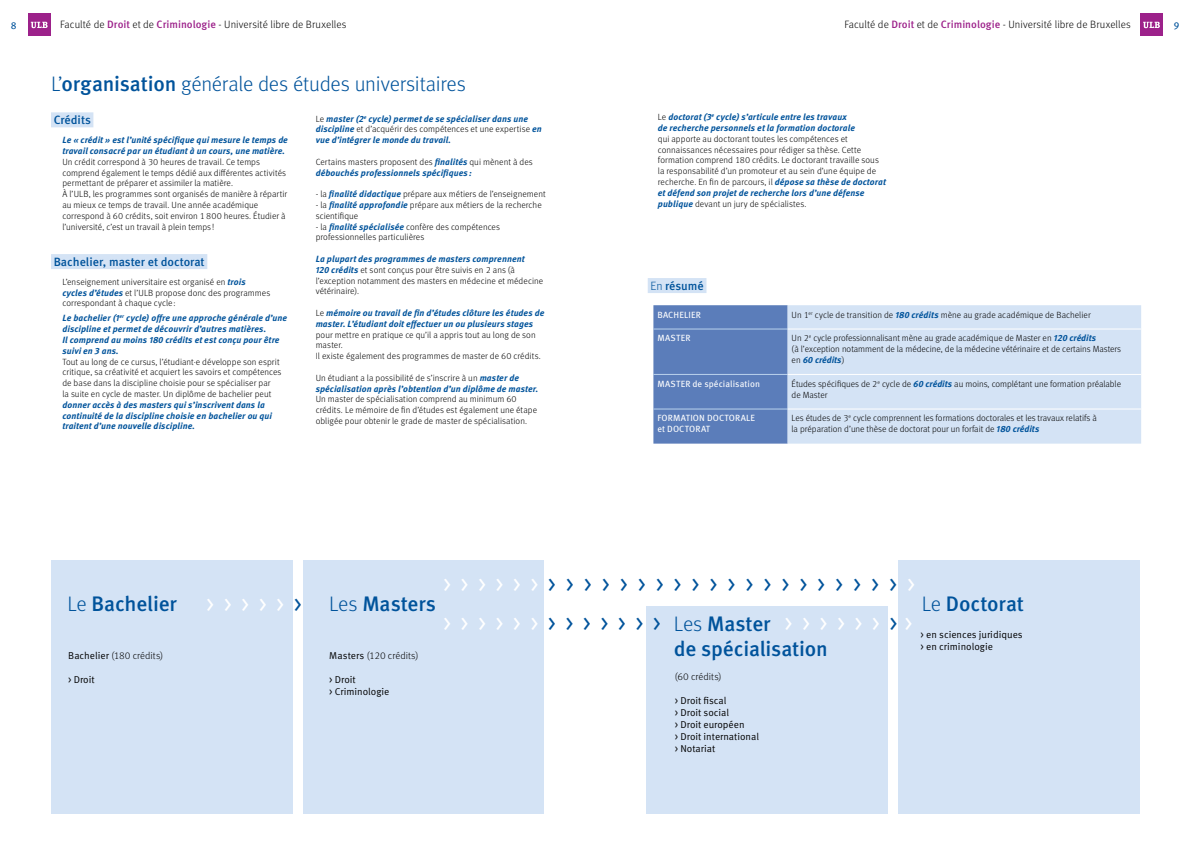
<style>
.page{position:relative;width:1191px;height:842px;background:#fff}
.page>*{position:absolute;margin:0;border:0;box-sizing:border-box;transform-origin:0 0}
.t1{font:24px/38.7px "Meta OT Norm";color:#00539b}
.t2{font:24px "Meta OT Norm";color:#fff}
.t3{font:500 21px/25.2px "Meta OT";letter-spacing:-.005em;color:#00539b}
.t4{font:300 21px "Meta OT";letter-spacing:-.01em;color:#00539b}
.t5{font:500 12px "Meta OT";color:#00539b}
.t6{font:300 10.6px "Meta OT";letter-spacing:.005em;color:#000}
.t7{font:10px/12px "Meta OT Norm";color:#000}
.t8{font:300 10px "Meta OT";letter-spacing:.005em;color:#000}
.t9{font:10px "Meta OT";color:#00539b}
.t10{font:300 9px/10.8px "Meta OT";letter-spacing:.005em;color:#000}
.t11{font:italic 700 9px/10.8px "Meta OT";letter-spacing:.01em;color:#00539b}
.t12{font:9px/10.8px "Meta OT";letter-spacing:.015em;color:#fff}
.s1{font-weight:500;color:#9c218a}
.s2{font-weight:500}
.s3{font-weight:700;font-style:italic;color:#00539b}
.s4{font-weight:300;font-style:normal;color:#000}
.s5{font-weight:300}
.s6{color:#fff}
.s7{color:#00539b}
.s8{font-family:"Meta OT Norm";font-weight:400}
</style>
<div class="page">
<div style="left:28px;top:14px;width:22px;height:22px;background:#9c218a"></div>
<svg style="left:31px;top:22px;width:17px;height:6px"></svg>
<div style="left:1140px;top:14px;width:22px;height:22px;background:#9c218a"></div>
<svg style="left:1143px;top:22px;width:16px;height:6px"></svg>
<div style="left:51px;top:560px;width:241px;height:254px;background:#d4e3f5"></div>
<div style="left:646px;top:606px;width:241px;height:208px;background:#d4e3f5"></div>
<div style="left:303px;top:560px;width:241px;height:254px;background:#d4e3f5"></div>
<div style="left:899px;top:560px;width:241px;height:254px;background:#d4e3f5"></div>
<div style="left:51px;top:112px;width:42px;height:15px;background:#d4e3f5"></div>
<div style="left:51px;top:254px;width:156px;height:15px;background:#d4e3f5"></div>
<div style="left:653px;top:305px;width:134px;height:139px;background:#5b7dba"></div>
<div style="left:787px;top:305px;width:354px;height:139px;background:#d4e3f5"></div>
<hr style="left:653px;top:328px;width:134px;height:1px;background:#bad2ed">
<hr style="left:653px;top:374px;width:134px;height:1px;background:#bad2ed">
<hr style="left:653px;top:408px;width:134px;height:1px;background:#bad2ed">
<hr style="left:787px;top:328px;width:354px;height:1px;background:#fff">
<hr style="left:787px;top:374px;width:354px;height:1px;background:#fff">
<hr style="left:787px;top:408px;width:354px;height:1px;background:#fff">
<div style="left:648px;top:278px;width:58px;height:15px;background:#d4e3f5"></div>
<p class="t9" style="left:11px;top:19px;width:7px">8</p>
<p class="t6" style="left:60px;top:19px;width:288px">Faculté de <span class="s1">Droit</span> et de <span class="s1">Criminologie</span> - Université libre de Bruxelles</p>
<p class="t6" style="left:844px;top:19px;width:288px">Faculté de <span class="s1">Droit</span> et de <span class="s1">Criminologie</span> - Université libre de Bruxelles</p>
<p class="t9" style="left:1173px;top:19px;width:7px">9</p>
<h2 class="t4" style="left:51px;top:71px;width:416px">L’<span class="s2">organisation</span> générale des études universitaires</h2>
<h3 class="t5" style="left:54px;top:112px;width:39px">Crédits</h3>
<p class="t11" style="left:62px;top:135px;width:227px">Le « crédit » est l’unité spécifique qui mesure le temps de travail consacré par un étudiant à un cours, une matière.</p>
<p class="t10" style="left:62px;top:156px;width:226px">Un crédit correspond à 30 heures de travail. Ce temps comprend également le temps dédié aux différentes activités permettant de préparer et assimiler la matière.<br>À l’ULB, les programmes sont organisés de manière à répartir au mieux ce temps de travail. Une année académique correspond à 60 crédits, soit environ 1800 heures. Étudier à l’université, c’est un travail à plein temps !</p>
<h3 class="t5" style="left:54px;top:254px;width:152px">Bachelier, master et doctorat</h3>
<p class="t10" style="left:62px;top:277px;width:209px">L’enseignement universitaire est organisé en <span class="s3">trois cycles d’études</span> et l’ULB propose donc des programmes correspondant à chaque cycle :</p>
<p class="t11" style="left:62px;top:313px;width:226px">Le bachelier (1<sup>er</sup> cycle) offre une approche générale d’une discipline et permet de découvrir d’autres matières.<br>Il comprend au moins 180 crédits et est conçu pour être suivi en 3 ans.</p>
<p class="t10" style="left:62px;top:356px;width:221px">Tout au long de ce cursus, l’étudiant·e développe son esprit critique, sa créativité et acquiert les savoirs et compétences de base dans la discipline choisie pour se spécialiser par<br>la suite en cycle de master. Un diplôme de bachelier peut</p>
<p class="t11" style="left:62px;top:399px;width:211px">donner accès à des masters qui s’inscrivent dans la continuité de la discipline choisie en bachelier ou qui traitent d’une nouvelle discipline.</p>
<p class="t11" style="left:316px;top:113px;width:228px"><span class="s4">Le</span> master (2<sup>e</sup> cycle) permet de se spécialiser dans une discipline <span class="s4">et d’acquérir des compétences et une expertise</span> en vue d’intégrer le monde du travail.</p>
<p class="t11" style="left:316px;top:156px;width:219px"><span class="s4">Certains masters proposent des</span> finalités <span class="s4">qui mènent à des </span>débouchés professionnels spécifiques :</p>
<p class="t10" style="left:316px;top:189px;width:231px">- la <span class="s3">finalité didactique</span> prépare aux métiers de l’enseignement</p>
<p class="t10" style="left:316px;top:200px;width:227px">- la <span class="s3">finalité approfondie</span> prépare aux métiers de la recherche scientifique</p>
<p class="t10" style="left:316px;top:221px;width:186px">- la <span class="s3">finalité spécialisée</span> confère des compétences professionnelles particulières</p>
<p class="t10" style="left:316px;top:254px;width:229px"><span class="s3">La plupart des programmes de masters comprennent<br>120 crédits</span> et sont conçus pour être suivis en 2 ans (à l’exception notamment des masters en médecine et médecine vétérinaire).</p>
<p class="t11" style="left:316px;top:308px;width:230px"><span class="s4">Le</span> mémoire ou travail de fin d’études clôture les études de master. L’étudiant doit effectuer un ou plusieurs stages</p>
<p class="t10" style="left:316px;top:329px;width:225px">pour mettre en pratique ce qu’il a appris tout au long de son master.<br>Il existe également des programmes de master de 60 crédits.</p>
<p class="t11" style="left:316px;top:372px;width:224px"><span class="s4">Un étudiant a la possibilité de s’inscrire à un</span> master de spécialisation après l’obtention d’un diplôme de master.</p>
<p class="t10" style="left:316px;top:394px;width:223px">Un master de spécialisation comprend au minimum 60 crédits. Le mémoire de fin d’études est également une étape obligée pour obtenir le grade de master de spécialisation.</p>
<p class="t11" style="left:658px;top:112px;width:199px"><span class="s4">Le</span> doctorat (3<sup>e</sup> cycle) s’articule entre les travaux de recherche personnels et la formation doctorale</p>
<p class="t10" style="left:658px;top:133px;width:229px">qui apporte au doctorant toutes les compétences et connaissances nécessaires pour rédiger sa thèse. Cette formation comprend 180 crédits. Le doctorant travaille sous la responsabilité d’un promoteur et au sein d’une équipe de recherche. En fin de parcours, il <span class="s3">dépose sa thèse de doctorat et défend son projet de recherche lors d’une défense publique</span> devant un jury de spécialistes.</p>
<h3 class="t5" style="left:650px;top:278px;width:55px"><span class="s5">En</span> résumé</h3>
<p class="t12" style="left:657px;top:309px;width:45px">BACHELIER</p>
<p class="t10" style="left:791px;top:309px;width:300px">Un 1<sup>er</sup> cycle de transition de <span class="s3">180 crédits</span> mène au grade académique de Bachelier</p>
<p class="t12" style="left:657px;top:333px;width:35px">MASTER</p>
<p class="t10" style="left:791px;top:333px;width:331px">Un 2<sup>e</sup> cycle professionnalisant mène au grade académique de Master en <span class="s3">120 crédits<br></span>(à l’exception notamment de la médecine, de la médecine vétérinaire et de certains Masters en <span class="s3">60 crédits</span>)</p>
<p class="t12" style="left:657px;top:378px;width:104px">MASTER de spécialisation</p>
<p class="t10" style="left:791px;top:379px;width:331px">Études spécifiques de 2<sup>e</sup> cycle de <span class="s3">60 crédits</span> au moins, complétant une formation préalable de Master</p>
<p class="t12" style="left:657px;top:413px;width:99px">FORMATION DOCTORALE et DOCTORAT</p>
<p class="t10" style="left:791px;top:413px;width:307px">Les études de 3<sup>e</sup> cycle comprennent les formations doctorales et les travaux relatifs à la préparation d’une thèse de doctorat pour un forfait de <span class="s3">180 crédits</span></p>
<h1 class="t1" style="left:443px;top:565px;width:473px"><span class="s6">&gt;&gt;&gt;&gt;&gt;&gt;</span>&gt;&gt;&gt;&gt;&gt;&gt;&gt;&gt;&gt;&gt;&gt;&gt;&gt;&gt;&gt;&gt;&gt;&gt;&gt;&gt;<span class="s6">&gt; &gt;&gt;&gt;&gt;&gt;&gt;</span>&gt;&gt;&gt;&gt;&gt;&gt;&gt;</h1>
<h2 class="t3" style="left:68px;top:591px;width:111px"><span class="s5">Le</span> Bachelier</h2>
<h2 class="t3" style="left:329px;top:591px;width:108px"><span class="s5">Les</span> Masters</h2>
<h2 class="t3" style="left:922px;top:591px;width:104px"><span class="s5">Le</span> Doctorat</h2>
<h1 class="t2" style="left:206px;top:589px;width:97px">&gt;&gt;&gt;&gt;&gt;<span class="s7">&gt;</span></h1>
<h2 class="t3" style="left:674px;top:611px;width:155px"><span class="s5">Les</span> Master<br>de spécialisation</h2>
<h1 class="t2" style="left:784px;top:608px;width:129px">&gt;&gt;&gt;&gt;&gt;&gt;<span class="s7">&gt;</span>&gt;</h1>
<p class="t7" style="left:920px;top:628px;width:104px">&gt; en sciences juridiques &gt; en criminologie</p>
<p class="t8" style="left:68px;top:649px;width:96px"><span class="s8">Bachelier</span> (180 crédits)</p>
<p class="t7" style="left:68px;top:673px;width:28px">&gt; Droit</p>
<p class="t8" style="left:329px;top:649px;width:91px"><span class="s8">Masters</span> (120 crédits)</p>
<p class="t7" style="left:329px;top:673px;width:62px">&gt; Droit<br>&gt; Criminologie</p>
<p class="t8" style="left:675px;top:670px;width:48px">(60 crédits)</p>
<p class="t7" style="left:675px;top:694px;width:86px">&gt; Droit fiscal<br>&gt; Droit social<br>&gt; Droit européen<br>&gt; Droit international &gt; Notariat</p>
</div>
